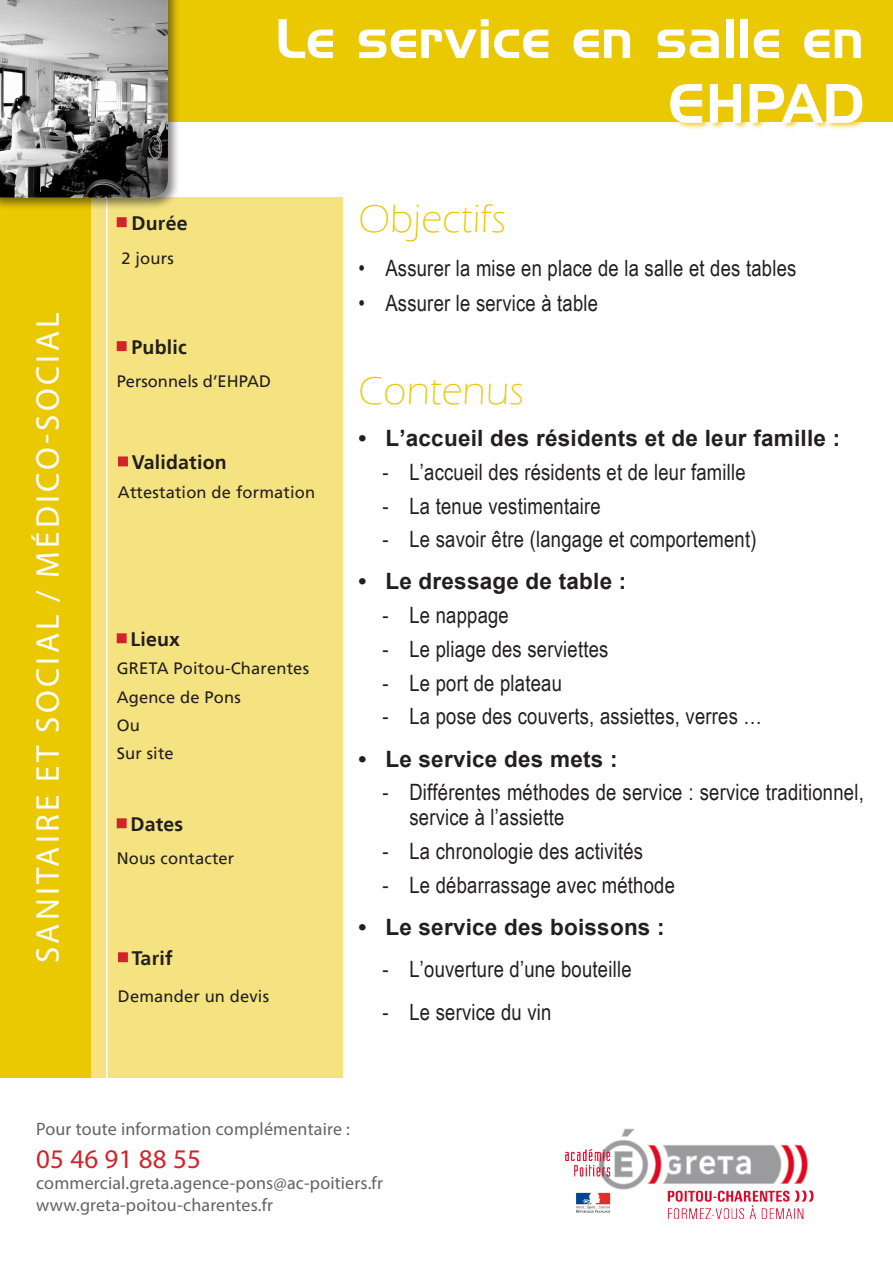
<style>
.page{position:relative;width:893px;height:1263px;background:#fff}
.page>*{position:absolute;margin:0;border:0;box-sizing:border-box;transform-origin:0 0}
.t1{font:54px/64.8px "Handel Gothic BT";letter-spacing:.01em;color:#fff;text-align:right}
.t2{font:300 40.5px "Eras ITC";letter-spacing:.01em;color:#eac802}
.t3{font:33px "Myriad Pro";letter-spacing:.1em;color:#fff}
.t4{font:27px "Myriad Pro";letter-spacing:.01em;color:#d1232a}
.t5{font:22.5px/25.2px "Arial Narrow";letter-spacing:.01em;color:#231f20}
.t6{font:700 22.5px "Arial";letter-spacing:.01em;color:#231f20}
.t7{font:700 19.5px "Frutiger LT";letter-spacing:.01em;color:#231f20}
.t8{font:18px "Myriad Pro";letter-spacing:.01em;color:#636366}
.t9{font:16.5px "Frutiger LT";letter-spacing:.01em;color:#231f20}
</style>
<div class="page">
<div style="left:117px;top:0;width:776px;height:122px;background:#eac802"></div>
<div style="left:87px;top:198px;width:256px;height:880px;background:#f4e380"></div>
<div style="left:0;top:198px;width:91px;height:880px;background:#eac802"></div>
<img style="left:565px;top:1128px;width:249px;height:92px">
<hr style="left:106px;top:198px;width:2px;height:880px;background:#fff">
<div style="left:0;top:0;width:180px;height:210px;background:#231f20;opacity:.57"></div>
<img style="left:0;top:0;width:168px;height:198px">
<div style="left:277px;top:18px;width:593px;height:112px;background:#eac802"></div>
<div style="left:117px;top:217px;width:10px;height:10px;background:#d1232a;border:2px solid #d1232a"></div>
<div style="left:118px;top:456px;width:10px;height:10px;background:#d1232a;border:2px solid #d1232a"></div>
<div style="left:117px;top:633px;width:10px;height:10px;background:#d1232a;border:2px solid #d1232a"></div>
<div style="left:117px;top:341px;width:10px;height:10px;background:#d1232a;border:2px solid #d1232a"></div>
<div style="left:118px;top:952px;width:10px;height:10px;background:#d1232a;border:2px solid #d1232a"></div>
<div style="left:117px;top:818px;width:10px;height:10px;background:#d1232a;border:2px solid #d1232a"></div>
<h3 class="t3" style="left:27px;top:963px;width:652px;rotate:-90deg">SANITAIRE ET SOCIAL / MÉDICO-SOCIAL</h3>
<p class="t7" style="left:132px;top:212px;width:58px">Durée</p>
<p class="t9" style="left:121px;top:248px;width:54px">2 jours</p>
<p class="t1" style="left:275px;top:6px;width:590px">Le service en salle en<br>EHPAD</p>
<p class="t2" style="left:358px;top:196px;width:149px">Objectifs</p>
<p class="t5" style="left:358px;top:254px;width:439px">• Assurer la mise en place de la salle et des tables</p>
<p class="t5" style="left:358px;top:290px;width:241px">• Assurer le service à table</p>
<p class="t7" style="left:132px;top:336px;width:57px">Public</p>
<p class="t9" style="left:117px;top:371px;width:156px">Personnels d’EHPAD</p>
<p class="t7" style="left:132px;top:451px;width:96px">Validation</p>
<p class="t9" style="left:118px;top:482px;width:199px">Attestation de formation</p>
<p class="t7" style="left:131px;top:628px;width:51px">Lieux</p>
<p class="t9" style="left:117px;top:659px;width:194px">GRETA Poitou-Charentes</p>
<p class="t9" style="left:117px;top:687px;width:126px">Agence de Pons</p>
<p class="t9" style="left:117px;top:716px;width:25px">Ou</p>
<p class="t9" style="left:117px;top:744px;width:59px">Sur site</p>
<p class="t7" style="left:131px;top:813px;width:54px">Dates</p>
<p class="t9" style="left:117px;top:848px;width:119px">Nous contacter</p>
<p class="t7" style="left:132px;top:947px;width:42px">Tarif</p>
<p class="t9" style="left:118px;top:986px;width:153px">Demander un devis</p>
<p class="t2" style="left:358px;top:368px;width:167px">Contenus</p>
<p class="t6" style="left:358px;top:423px;width:483px">• L’accueil des résidents et de leur famille :</p>
<p class="t5" style="left:382px;top:458px;width:365px">- L’accueil des résidents et de leur famille</p>
<p class="t5" style="left:382px;top:492px;width:220px">- La tenue vestimentaire</p>
<p class="t5" style="left:382px;top:526px;width:376px">- Le savoir être (langage et comportement)</p>
<p class="t6" style="left:358px;top:567px;width:270px">• Le dressage de table :</p>
<p class="t5" style="left:382px;top:602px;width:128px">- Le nappage</p>
<p class="t5" style="left:382px;top:635px;width:228px">- Le pliage des serviettes</p>
<p class="t5" style="left:382px;top:669px;width:181px">- Le port de plateau</p>
<p class="t5" style="left:382px;top:703px;width:381px">- La pose des couverts, assiettes, verres …</p>
<p class="t6" style="left:358px;top:744px;width:261px">• Le service des mets :</p>
<p class="t5" style="left:409px;top:779px;width:456px;text-indent:-27px">- Différentes méthodes de service : service traditionnel, service à l’assiette</p>
<p class="t5" style="left:382px;top:838px;width:262px">- La chronologie des activités</p>
<p class="t5" style="left:382px;top:871px;width:294px">- Le débarrassage avec méthode</p>
<p class="t6" style="left:358px;top:912px;width:308px">• Le service des boissons :</p>
<p class="t5" style="left:382px;top:956px;width:251px">- L’ouverture d’une bouteille</p>
<p class="t5" style="left:382px;top:998px;width:171px">- Le service du vin</p>
<p class="t8" style="left:36px;top:1118px;width:315px">Pour toute information complémentaire :</p>
<p class="t4" style="left:36px;top:1142px;width:166px">05 46 91 88 55</p>
<p class="t8" style="left:36px;top:1172px;width:348px">commercial.greta.agence-pons@ac-poitiers.fr</p>
<p class="t8" style="left:36px;top:1194px;width:238px">www.greta-poitou-charentes.fr</p>
</div>
